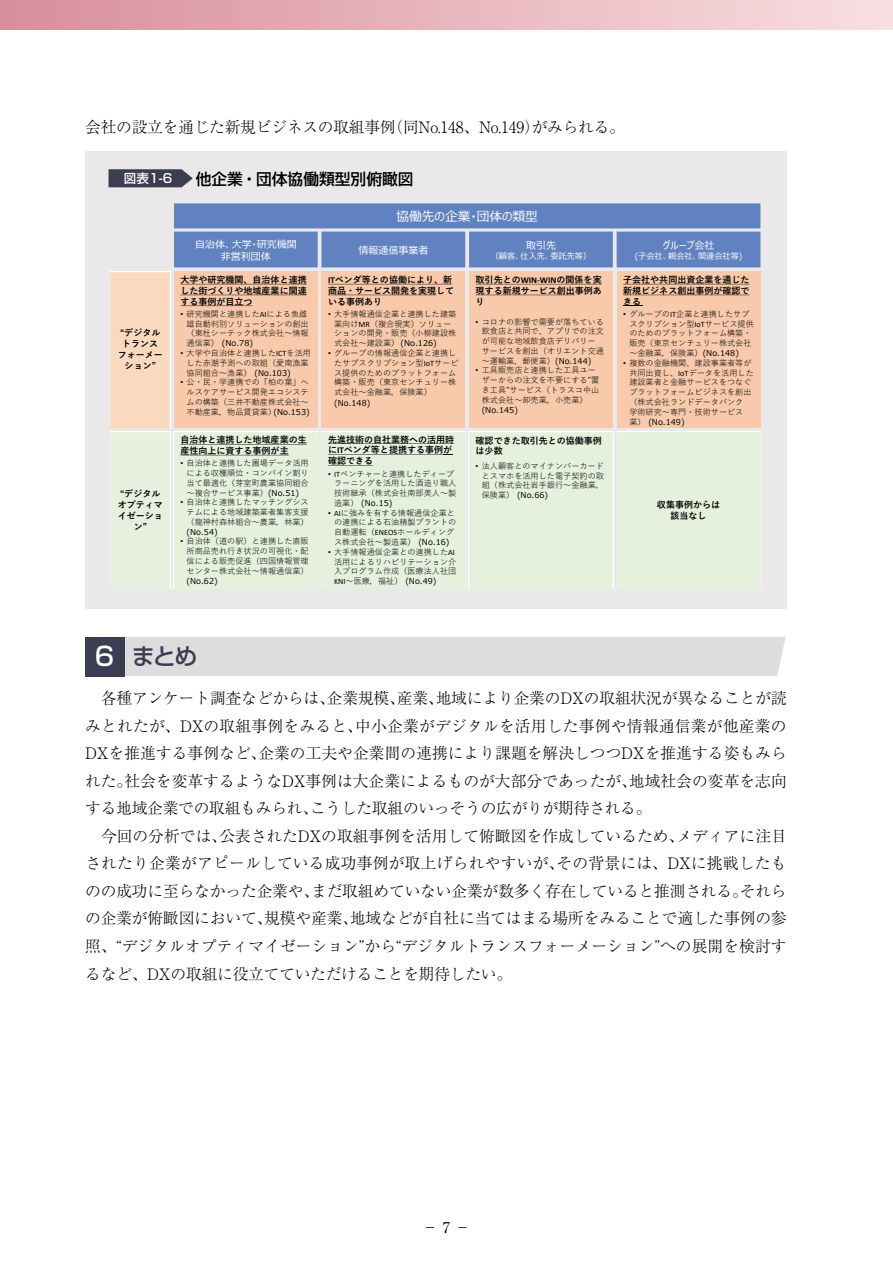
<style>
.page{position:relative;width:893px;height:1263px;background:#fff}
.page>*{position:absolute;margin:0;border:0;box-sizing:border-box;transform-origin:0 0}
.t1{font:500 23.1px "Shin Go Pr 6 N";color:#3c3d51}
.t2{font:300 15.75px/27.6px "Ryumin Pr 6 N";letter-spacing:-.015em;color:#000;text-align:justify}
.t3{font:500 15.75px "Shin Go Pr 6 N";color:#000}
.t4{font:14.85px "Ryumin Pr 6 N";color:#000}
.t5{font:12.75px "Meiryo UI";color:#fff}
.t6{font:500 12.6px "Shin Go Pr 6 N";color:#fff}
.t7{font:10.05px/12px "Meiryo UI";color:#fff;text-align:center}
.t8{font:700 9px/10.8px "Yu Gothic";color:#000}
.t9{font:8.1px/9.8px "Yu Gothic";color:#000}
.t10{font:8.1px "Meiryo UI";letter-spacing:.005em;color:#000}
.t11{font:8.1px "Meiryo UI";color:#fff}
.s1{font-family:"Arial"}
.s2{font-family:"Calibri"}
.s3{font-family:"Yu Gothic"}
.s4{font-family:"Meiryo UI"}
.s5{font-size:25.65px;color:#fff}
</style>
<div class="page">
<div style="left:85px;top:152px;width:702px;height:457px;background:#ebe8ea"></div>
<svg style="left:109px;top:169px;width:84px;height:18px;background:#4a4a5d"></svg>
<div style="left:110px;top:271px;width:60px;height:157px;background:#fad9bf"></div>
<div style="left:110px;top:432px;width:60px;height:157px;background:#e7f0de"></div>
<div style="left:616px;top:432px;width:145px;height:157px;background:#e5f0dd"></div>
<div style="left:617px;top:271px;width:143px;height:157px;background:#f8caab"></div>
<svg style="left:623px;top:284px;width:126px;height:1px"></svg>
<svg style="left:623px;top:295px;width:126px;height:1px"></svg>
<div style="left:469px;top:432px;width:144px;height:157px;background:#e5f0dd"></div>
<div style="left:469px;top:271px;width:144px;height:157px;background:#f8caab"></div>
<svg style="left:476px;top:284px;width:126px;height:1px"></svg>
<svg style="left:476px;top:295px;width:99px;height:1px"></svg>
<div style="left:321px;top:432px;width:144px;height:157px;background:#e5f0dd"></div>
<svg style="left:328px;top:443px;width:126px;height:1px"></svg>
<svg style="left:328px;top:454px;width:124px;height:1px"></svg>
<svg style="left:328px;top:465px;width:45px;height:1px"></svg>
<div style="left:321px;top:271px;width:144px;height:157px;background:#f8caab"></div>
<svg style="left:328px;top:284px;width:124px;height:1px"></svg>
<svg style="left:328px;top:295px;width:108px;height:1px"></svg>
<div style="left:174px;top:432px;width:144px;height:157px;background:#e5f0dd"></div>
<svg style="left:180px;top:444px;width:127px;height:1px"></svg>
<svg style="left:180px;top:455px;width:109px;height:1px"></svg>
<div style="left:174px;top:271px;width:144px;height:157px;background:#f8caab"></div>
<svg style="left:180px;top:284px;width:127px;height:1px"></svg>
<svg style="left:180px;top:295px;width:127px;height:1px"></svg>
<svg style="left:181px;top:306px;width:71px;height:1px"></svg>
<svg style="left:174px;top:203px;width:586px;height:64px;background:#6a88c3"></svg>
<div style="left:124px;top:637px;width:662px;height:39px;background:#dcdddd"></div>
<div style="left:85px;top:637px;width:39px;height:39px;background:#3c3d51"></div>
<svg style="left:0;top:29px;width:893px;height:1px"></svg>
<div style="left:0;top:0;width:893px;height:29px;background:linear-gradient(to right,#d78e9b,#f9dfe1)"></div>
<h2 class="t2" style="left:85px;top:112px;width:541px">会社の設立を通じた新規ビジネスの取組事例（同No.148、No.149）がみられる。</h2>
<h3 class="t6" style="left:124px;top:168px;width:50px">図表1- 6</h3>
<h2 class="t3" style="left:196px;top:166px;width:219px">他企業・団体協働類型別俯瞰図</h2>
<p class="t8" style="left:118px;top:328px;width:47px;text-align:center">“デジタルトランスフォーメーション”</p>
<p class="t8" style="left:118px;top:488px;width:47px;text-align:center">“デジタルオプティマイゼーション”</p>
<h3 class="t5" style="left:396px;top:207px;width:143px">協働先の企業・団体の類型</h3>
<p class="t7" style="left:195px;top:238px;width:103px">自治体、大学・研究機関非営利団体</p>
<p class="t7" style="left:358px;top:244px;width:71px">情報通信事業者</p>
<p class="t8" style="left:180px;top:274px;width:128px;text-align:justify">大学や研究機関、自治体と連携した街づくりや地域産業に関連する事例が目立つ</p>
<p class="t9" style="left:187px;top:308px;width:124px;text-indent:-6px"><span class="s1">•</span> 研究機関と連携した<span class="s2">AI</span>による魚雌雄自動判別ソリューションの創出（東杜シーテック株式会社～情報</p>
<p class="t10" style="left:187px;top:338px;width:68px"><span class="s3">通信業）</span> (No.78)</p>
<p class="t9" style="left:187px;top:347px;width:126px;text-indent:-6px"><span class="s1">•</span> 大学や自治体と連携した<span class="s2">ICT</span>を活用した赤潮予測への取組（愛南漁業協同組合～漁業） <span class="s4">(No.103)</span></p>
<p class="t9" style="left:187px;top:376px;width:125px;text-align:justify;text-indent:-6px"><span class="s1">•</span> 公・民・学連携での「柏の葉」ヘルスケアサービス開発エコシステムの構築（三井不動産株式会社～不動産業，物品賃貸業）<span class="s4">(No.153)</span></p>
<p class="t8" style="left:180px;top:435px;width:128px">自治体と連携した地域産業の生産性向上に資する事例が主</p>
<p class="t9" style="left:187px;top:457px;width:124px;text-align:justify;text-indent:-6px"><span class="s1">•</span> 自治体と連携した圃場データ活用による収穫順位・コンバイン割り当て最適化（芽室町農業協同組合～複合サービス事業）<span class="s4">(No.51)</span></p>
<p class="t9" style="left:187px;top:496px;width:124px;text-align:justify;text-indent:-6px"><span class="s1">•</span> 自治体と連携したマッチングシステムによる地域建築業者集客支援（龍神村森林組合～農業，林業）</p>
<p class="t10" style="left:187px;top:526px;width:33px">(No.54)</p>
<p class="t9" style="left:187px;top:535px;width:124px;text-align:justify;text-indent:-6px"><span class="s1">•</span> 自治体（道の駅）と連携した直販所商品売れ行き状況の可視化・配信による販売促進（四国情報管理センター株式会社～情報通信業）</p>
<p class="t10" style="left:187px;top:575px;width:33px">(No.62)</p>
<p class="t8" style="left:328px;top:274px;width:128px"><span class="s2">IT</span>ベンダ等との協働により、新商品・サービス開発を実現している事例あり</p>
<p class="t9" style="left:334px;top:308px;width:124px;text-indent:-6px"><span class="s1">•</span> 大手情報通信企業と連携した建築業向け<span class="s2">MR</span>（複合現実）ソリューションの開発・販売（小柳建設株式会社～建設業）<span class="s4">(No.126)</span></p>
<p class="t9" style="left:334px;top:347px;width:126px;text-indent:-6px"><span class="s1">•</span> グループの情報通信企業と連携したサブスクリプション型<span class="s2">IoT</span>サービス提供のためのプラットフォーム構築・販売（東京センチュリー株式会社～金融業，保険業）</p>
<p class="t10" style="left:334px;top:397px;width:38px">(No.148)</p>
<p class="t8" style="left:328px;top:434px;width:128px">先進技術の自社業務への活用時に<span class="s2">IT</span>ベンダ等と提携する事例が確認できる</p>
<p class="t9" style="left:334px;top:468px;width:124px;text-indent:-6px"><span class="s1">•</span> <span class="s2">IT</span>ベンチャーと連携したディープラーニングを活用した酒造り職人技術継承（株式会社南部美人～製</p>
<p class="t10" style="left:334px;top:497px;width:60px"><span class="s3">造業）</span> (No.15)</p>
<p class="t9" style="left:334px;top:507px;width:124px;text-indent:-6px"><span class="s1">•</span> <span class="s2">AI</span>に強みを有する情報通信企業との連携による石油精製プラントの自動運転（<span class="s2">ENEOS</span>ホールディングス株式会社～製造業） <span class="s4">(No.16)</span></p>
<p class="t9" style="left:334px;top:546px;width:124px;text-indent:-6px"><span class="s1">•</span> 大手情報通信企業との連携した<span class="s2">AI</span>活用によるリハビリテーション介入プログラム作成（医療法人社団<br><span class="s2">KNI</span>～医療，福祉） <span class="s4">(No.49)</span></p>
<p class="t7" style="left:526px;top:240px;width:31px">取引先</p>
<p class="t11" style="left:491px;top:250px;width:102px">（顧客、仕入先、委託先等）</p>
<p class="t8" style="left:476px;top:274px;width:128px;text-align:justify">取引先との<span class="s2">WIN-WIN</span>の関係を実現する新規サービス創出事例あり</p>
<p class="t9" style="left:482px;top:316px;width:124px;text-indent:-6px"><span class="s1">•</span> コロナの影響で需要が落ちている飲食店と共同で、アプリでの注文が可能な地域飲食店デリバリーサービスを創出（オリエント交通～運輸業，郵便業）<span class="s4">(No.144)</span></p>
<p class="t9" style="left:482px;top:365px;width:119px;text-indent:-6px"><span class="s1">•</span> 工具販売店と連携した工具ユーザーからの注文を不要にする”置き工具”サービス（トラスコ中山株式会社～卸売業，小売業）</p>
<p class="t10" style="left:482px;top:404px;width:38px">(No.145)</p>
<p class="t8" style="left:476px;top:435px;width:128px">確認できた取引先との協働事例は少数</p>
<p class="t9" style="left:482px;top:460px;width:124px;text-align:justify;text-indent:-6px"><span class="s1">•</span> 法人顧客とのマイナンバーカードとスマホを活用した電子契約の取組（株式会社岩手銀行～金融業，</p>
<p class="t10" style="left:482px;top:490px;width:68px"><span class="s3">保険業）</span> (No.66)</p>
<p class="t7" style="left:663px;top:240px;width:53px">グループ会社</p>
<p class="t11" style="left:635px;top:250px;width:109px">(子会社、親会社、関連会社等)</p>
<p class="t8" style="left:623px;top:274px;width:128px;text-align:justify">子会社や共同出資企業を通じた新規ビジネス創出事例が確認できる</p>
<p class="t9" style="left:629px;top:308px;width:126px;text-indent:-6px"><span class="s1">•</span> グループの<span class="s2">IT</span>企業と連携したサブスクリプション型<span class="s2">IoT</span>サービス提供のためのプラットフォーム構築・販売（東京センチュリー株式会社～金融業，保険業）<span class="s4">(No.148)</span></p>
<p class="t9" style="left:629px;top:357px;width:126px;text-indent:-6px"><span class="s1">•</span> 複数の金融機関、建設事業者等が共同出資し、<span class="s2">IoT</span>データを活用した建設業者と金融サービスをつなぐプラットフォームビジネスを創出（株式会社ランドデータバンク<br>学術研究～専門・技術サービス</p>
<p class="t10" style="left:629px;top:416px;width:57px"><span class="s3">業）</span> (No.149)</p>
<p class="t8" style="left:657px;top:499px;width:65px;text-align:center">収集事例からは該当なし</p>
<h1 class="t1" style="left:95px;top:637px;width:104px"><span class="s5">6</span> まとめ</h1>
<p class="t2" style="left:85px;top:683px;width:703px;text-indent:16px">各種アンケート調査などからは、企業規模、産業、地域により企業のDXの取組状況が異なることが読みとれたが、DXの取組事例をみると、中小企業がデジタルを活用した事例や情報通信業が他産業のDXを推進する事例など、企業の工夫や企業間の連携により課題を解決しつつDXを推進する姿もみられた。社会を変革するようなDX事例は大企業によるものが大部分であったが、地域社会の変革を志向する地域企業での取組もみられ、こうした取組のいっそうの広がりが期待される。</p>
<p class="t2" style="left:85px;top:821px;width:703px;text-indent:16px">今回の分析では、公表されたDXの取組事例を活用して俯瞰図を作成しているため、メディアに注目されたり企業がアピールしている成功事例が取上げられやすいが、その背景には、DXに挑戦したものの成功に至らなかった企業や、まだ取組めていない企業が数多く存在していると推測される。それらの企業が俯瞰図において、規模や産業、地域などが自社に当てはまる場所をみることで適した事例の参照、“デジタルオプティマイゼーション”から“デジタルトランスフォーメーション”への展開を検討するなど、DXの取組に役立てていただけることを期待したい。</p>
<h3 class="t4" style="left:424px;top:1216px;width:45px">－ 1 －</h3>
<h3 class="t4" style="left:443px;top:1216px;width:29px">7 －</h3>
</div>
